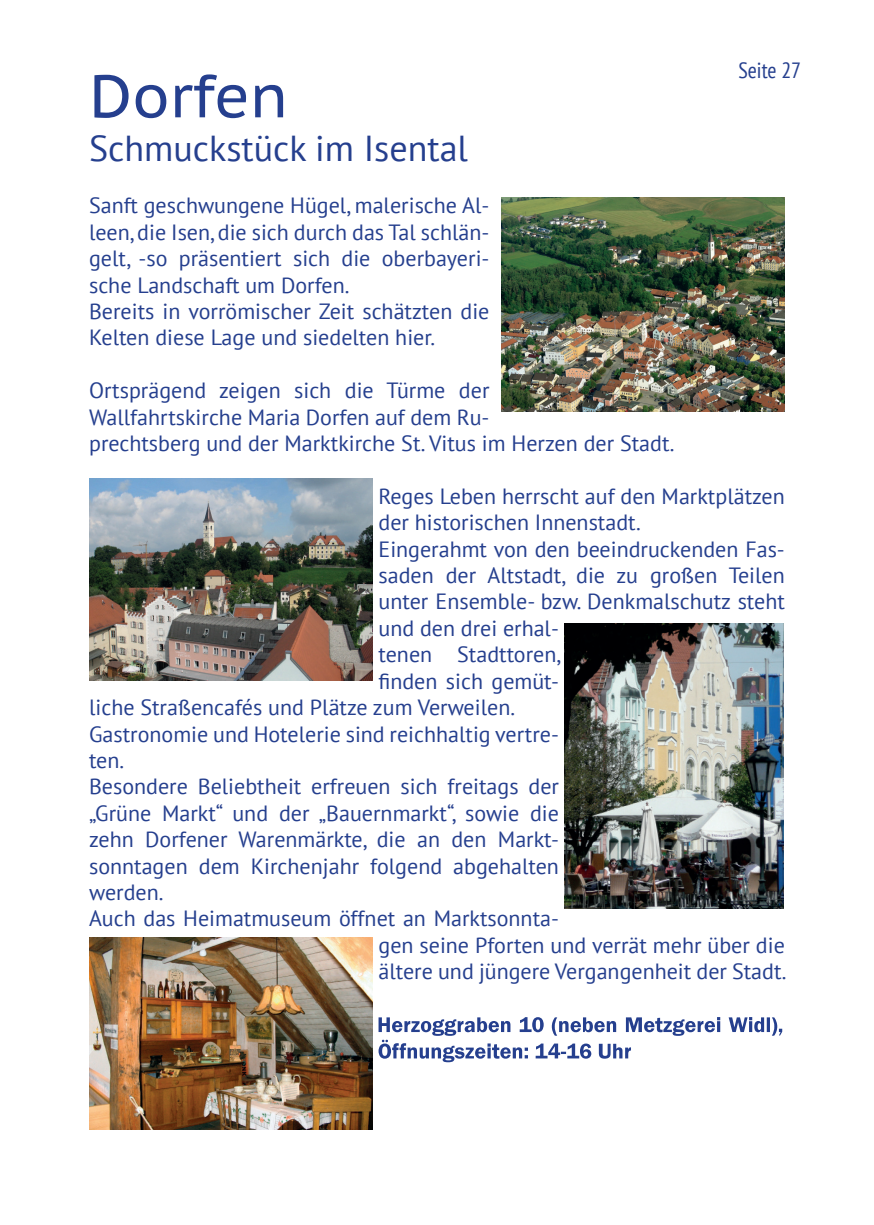
<style>
.page{position:relative;width:874px;height:1225px;background:#fff}
.page>*{position:absolute;margin:0;border:0;box-sizing:border-box;transform-origin:0 0}
.t1{font:60px "PT Sans Caption";color:#253f8e}
.t2{font:36px "PT Sans";color:#253f8e}
.t3{font:22px/26.4px "PT Sans";color:#253f8e}
.t4{font:condensed 22px "PT Sans";color:#253f8e}
</style>
<div class="page">
<svg style="left:378px;top:1017px;width:403px;height:45px"></svg>
<img style="left:89px;top:478px;width:283px;height:202px">
<img style="left:564px;top:624px;width:219px;height:284px">
<img style="left:501px;top:197px;width:282px;height:214px">
<img style="left:89px;top:937px;width:283px;height:193px">
<p class="t4" style="left:738px;top:57px;width:64px">Seite 27</p>
<p class="t1" style="left:89px;top:57px;width:201px">Dorfen</p>
<p class="t2" style="left:89px;top:125px;width:380px">Schmuckstück im Isental</p>
<p class="t3" style="left:89px;top:192px;width:401px;text-align:justify">Sanft geschwungene Hügel, malerische Al&shy;leen, die Isen, die sich durch das Tal schlän&shy;gelt, -so präsentiert sich die oberbayeri&shy;sche Landschaft um Dorfen.</p>
<p class="t3" style="left:89px;top:297px;width:401px">Bereits in vorrömischer Zeit schätzten die<br>Kelten diese Lage und siedelten hier.</p>
<p class="t3" style="left:89px;top:377px;width:586px">Ortsprägend zeigen sich die Türme der<br>Wallfahrtskirche Maria Dorfen auf dem Ru-<br>prechtsberg und der Marktkirche St. Vitus im Herzen der Stadt.</p>
<p class="t3" style="left:378px;top:482px;width:407px">Reges Leben herrscht auf den Marktplätzen der historischen Innenstadt.</p>
<p class="t3" style="left:378px;top:535px;width:407px">Eingerahmt von den beeindruckenden Fas-</p>
<p class="t3" style="left:378px;top:561px;width:407px">saden der Altstadt, die zu großen Teilen</p>
<p class="t3" style="left:378px;top:588px;width:407px">unter Ensemble- bzw. Denkmalschutz steht</p>
<p class="t3" style="left:378px;top:614px;width:182px">und den drei erhal-</p>
<p class="t3" style="left:378px;top:641px;width:183px">tenen Stadttoren,</p>
<p class="t3" style="left:378px;top:667px;width:182px">finden sich gemüt-</p>
<p class="t3" style="left:89px;top:693px;width:427px">liche Straßencafés und Plätze zum Verweilen.</p>
<p class="t3" style="left:89px;top:720px;width:471px">Gastronomie und Hotelerie sind reichhaltig vertre&shy;ten.</p>
<p class="t3" style="left:89px;top:773px;width:471px;text-align:justify">Besondere Beliebtheit erfreuen sich freitags der „Grüne Markt“ und der „Bauernmarkt“, sowie die zehn Dorfener Warenmärkte, die an den Markt&shy;sonntagen dem Kirchenjahr folgend abgehalten werden.</p>
<p class="t3" style="left:378px;top:905px;width:409px;text-indent:-289px">Auch das Heimatmuseum öffnet an Marktsonnta-<br>gen seine Pforten und verrät mehr über die ältere und jüngere Vergangenheit der Stadt.</p>
</div>
